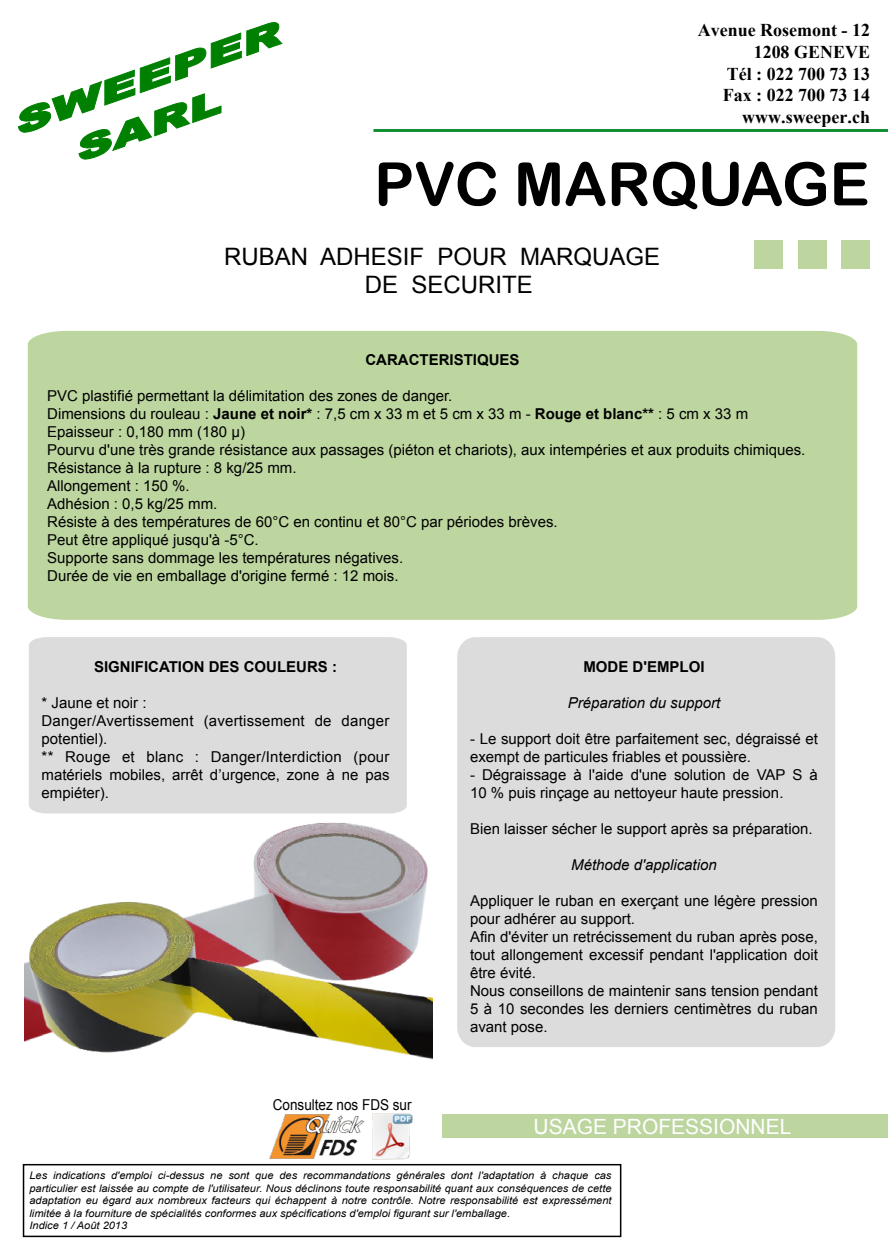
<style>
.page{position:relative;width:888px;height:1260px;background:#fff}
.page>*{position:absolute;margin:0;border:0;box-sizing:border-box;transform-origin:0 0}
.t1{font:60px "Arial Rounded MT Bold";color:#000}
.t2{font:24px/28.8px "Arial";color:#000;text-align:center}
.t3{font:21px "Arial";color:#fff}
.t4{font:700 18px/21.8px "Times New Roman";color:#000;text-align:right}
.t5{font:15px/18px "Arial";color:#000}
.t6{font:700 15px "Arial";color:#000}
.t7{font:italic 15px "Arial";color:#000}
.t8{font:15px "Arial";color:#000;scale:.9 1}
.t9{font:italic 10.5px/12.5px "Arial";color:#000;scale:1.06 1}
.s1{font-weight:700}
</style>
<div class="page">
<img style="left:25px;top:822px;width:408px;height:237px">
<div style="left:442px;top:1114px;width:446px;height:24px;background:#bdd69f"></div>
<div style="left:23px;top:1164px;width:598px;height:73px;border:2px solid #000"></div>
<div style="left:842px;top:240px;width:28px;height:29px;background:#bdd69f"></div>
<div style="left:798px;top:240px;width:28px;height:29px;background:#bdd69f"></div>
<div style="left:754px;top:240px;width:29px;height:29px;background:#bdd69f"></div>
<div style="left:28px;top:331px;width:829px;height:289px;background:#bdd69f"></div>
<div style="left:457px;top:637px;width:378px;height:410px;background:#dcdcdc;border-radius:19px"></div>
<div style="left:29px;top:637px;width:378px;height:177px;background:#dcdcdc"></div>
<img style="left:269px;top:1115px;width:96px;height:44px">
<img style="left:373px;top:1114px;width:40px;height:45px">
<hr style="left:374px;top:129px;width:514px;height:3px;background:#138f34">
<svg style="left:18px;top:22px;width:264px;height:138px"></svg>
<p class="t4" style="left:698px;top:19px;width:174px">Avenue Rosemont - 12<br>1208 GENEVE<br>Tél : 022 700 73 13<br>Fax : 022 700 73 14 www.sweeper.ch</p>
<h1 class="t1" style="left:374px;top:149px;width:497px">PVC MARQUAGE</h1>
<h2 class="t2" style="left:224px;top:242px;width:438px">RUBAN ADHESIF POUR MARQUAGE<br>DE SECURITE</h2>
<p class="t6" style="left:365px;top:350px;width:156px">CARACTERISTIQUES</p>
<p class="t5" style="left:47px;top:387px;width:760px">PVC plastifié permettant la délimitation des zones de danger.<br>Dimensions du rouleau : <span class="s1">Jaune et noir*</span> : 7,5 cm x 33 m et 5 cm x 33 m - <span class="s1">Rouge et blanc**</span> : 5 cm x 33 m Epaisseur : 0,180 mm (180 µ)<br>Pourvu d'une très grande résistance aux passages (piéton et chariots), aux intempéries et aux produits chimiques.<br>Résistance à la rupture : 8 kg/25 mm.<br>Allongement : 150 %.<br>Adhésion : 0,5 kg/25 mm.<br>Résiste à des températures de 60°C en continu et 80°C par périodes brèves.<br>Peut être appliqué jusqu'à -5°C.<br>Supporte sans dommage les températures négatives.<br>Durée de vie en emballage d'origine fermé : 12 mois.</p>
<p class="t6" style="left:94px;top:656px;width:245px">SIGNIFICATION DES COULEURS :</p>
<p class="t5" style="left:42px;top:694px;width:349px">* Jaune et noir :<br>Danger/Avertissement (avertissement de danger potentiel).<br>** Rouge et blanc : Danger/Interdiction (pour matériels mobiles, arrêt d’urgence, zone à ne pas empiéter).</p>
<p class="t8" style="left:273px;top:1095px;width:156px">Consultez nos FDS sur</p>
<p class="t6" style="left:583px;top:656px;width:123px">MODE D'EMPLOI</p>
<p class="t7" style="left:568px;top:693px;width:154px">Préparation du support</p>
<p class="t5" style="left:470px;top:730px;width:349px">- Le support doit être parfaitement sec, dégraissé et exempt de particules friables et poussière.</p>
<p class="t5" style="left:470px;top:766px;width:349px">- Dégraissage à l'aide d'une solution de VAP S à<br>10 % puis rinçage au nettoyeur haute pression.</p>
<p class="t5" style="left:470px;top:820px;width:344px">Bien laisser sécher le support après sa préparation.</p>
<p class="t7" style="left:571px;top:855px;width:147px">Méthode d'application</p>
<p class="t5" style="left:470px;top:892px;width:349px">Appliquer le ruban en exerçant une légère pression pour adhérer au support.<br>Afin d'éviter un retrécissement du ruban après pose, tout allongement excessif pendant l'application doit être évité.<br>Nous conseillons de maintenir sans tension pendant 5 à 10 secondes les derniers centimètres du ruban avant pose.</p>
<h3 class="t3" style="left:534px;top:1112px;width:259px">USAGE PROFESSIONNEL</h3>
<p class="t9" style="left:29px;top:1170px;width:551px">Les indications d'emploi ci-dessus ne sont que des recommandations générales dont l'adaptation à chaque cas particulier est laissée au compte de l'utilisateur. Nous déclinons toute responsabilité quant aux conséquences de cette adaptation eu égard aux nombreux facteurs qui échappent à notre contrôle. Notre responsabilité est expressément limitée à la fourniture de spécialités conformes aux spécifications d'emploi figurant sur l'emballage.<br>Indice 1 / Août 2013</p>
</div>
